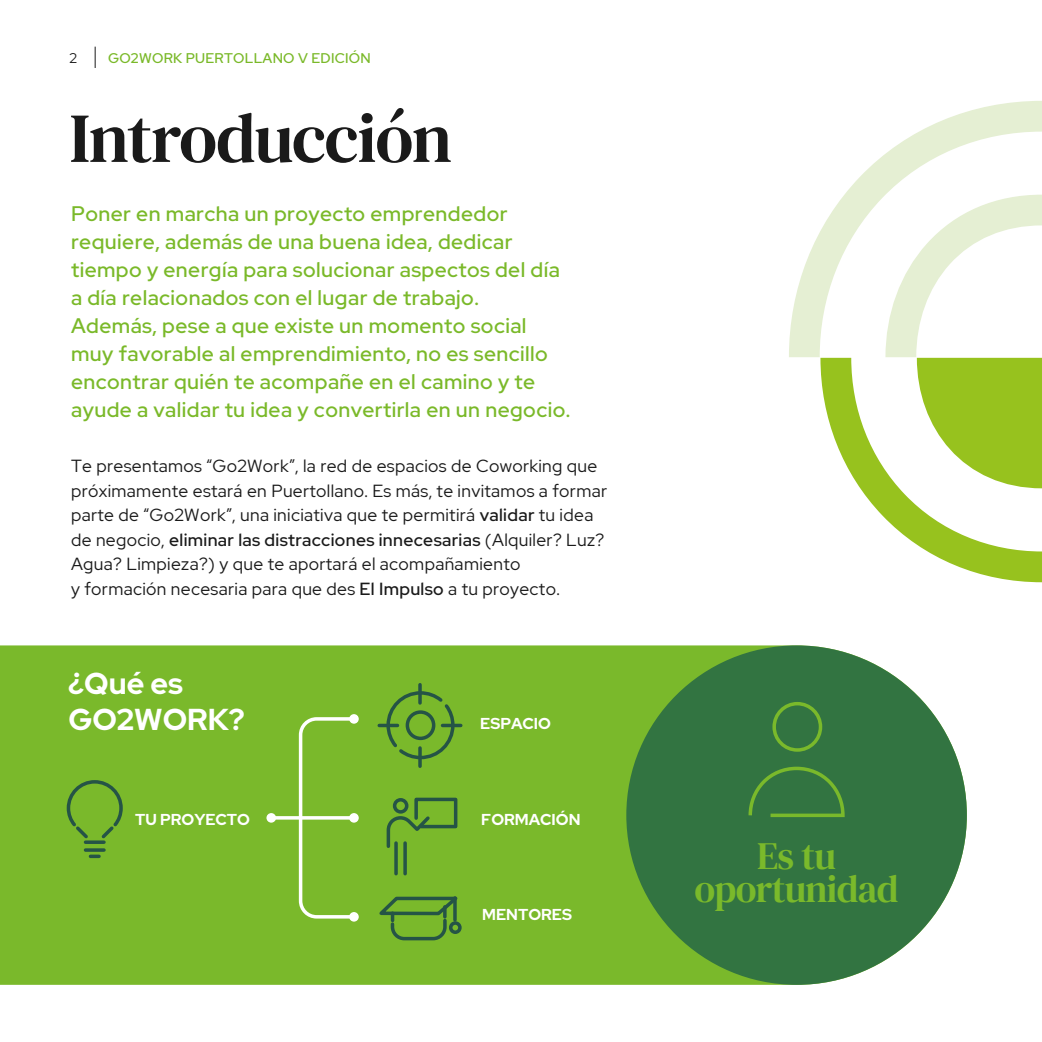
<style>
.page{position:relative;width:1042px;height:1042px;background:#fff}
.page>*{position:absolute;margin:0;border:0;box-sizing:border-box;transform-origin:0 0}
.t1{font:70px "DM Serif Text";letter-spacing:-.02em;color:#1a1a1a}
.t2{font:38.32px/33.4px "DM Serif Text";letter-spacing:-.02em;color:#7ab92b;text-align:center}
.t3{font:700 30.1px/36.2px "Red Hat Display";color:#fff}
.t4{font:500 21px/28px "Red Hat Display";letter-spacing:.02em;color:#7ab929}
.t5{font:17.5px/24.5px "Red Hat Display";letter-spacing:.02em;color:#1a1a1a}
.t6{font:700 15.75px "Red Hat Display";color:#fff}
.t7{font:500 14px "Red Hat Display";letter-spacing:.02em;color:#7ab929}
.t8{font:14px "Red Hat Display";color:#1a1a1a}
.s1{font-weight:500}
</style>
<div class="page">
<svg style="left:95px;top:47px;width:1px;height:21px"></svg>
<svg style="left:0;top:645px;width:967px;height:340px;background:#82bd38"></svg>
<div style="left:626px;top:645px;width:341px;height:340px;background:#327441;border-radius:50%"></div>
<svg style="left:65px;top:778px;width:60px;height:63px;background:#6eaa2e"></svg>
<svg style="left:85px;top:840px;width:19px;height:4px"></svg>
<svg style="left:85px;top:848px;width:19px;height:4px"></svg>
<svg style="left:90px;top:854px;width:9px;height:4px"></svg>
<svg style="left:372px;top:895px;width:93px;height:47px;background:#68a330"></svg>
<svg style="left:453px;top:898px;width:4px;height:22px"></svg>
<div style="left:449px;top:921px;width:13px;height:13px;border:4px solid #255446;border-radius:50%"></div>
<svg style="left:394px;top:850px;width:4px;height:24px"></svg>
<svg style="left:403px;top:850px;width:4px;height:24px"></svg>
<svg style="left:385px;top:796px;width:74px;height:54px;background:#67a330"></svg>
<svg style="left:385px;top:689px;width:71px;height:72px;background:#69a530"></svg>
<svg style="left:418px;top:685px;width:4px;height:18px"></svg>
<svg style="left:418px;top:748px;width:4px;height:18px"></svg>
<hr style="left:379px;top:724px;width:18px;height:3px;background:#255446">
<hr style="left:442px;top:724px;width:19px;height:3px;background:#255446">
<hr style="left:271px;top:816px;width:83px;height:3px;background:#fff">
<svg style="left:297px;top:715px;width:58px;height:205px;background:#86bf3e"></svg>
<div style="left:266px;top:813px;width:10px;height:9px;background:#fff;border-radius:50%"></div>
<div style="left:349px;top:813px;width:10px;height:9px;background:#fff;border-radius:50%"></div>
<div style="left:349px;top:714px;width:10px;height:10px;background:#fff;border-radius:50%"></div>
<div style="left:349px;top:912px;width:10px;height:9px;background:#fff;border-radius:50%"></div>
<svg style="left:748px;top:766px;width:97px;height:51px"></svg>
<div style="left:772px;top:702px;width:50px;height:50px;border:4px solid #7ab92b;border-radius:50%"></div>
<svg style="left:820px;top:358px;width:222px;height:224px"></svg>
<svg style="left:917px;top:358px;width:125px;height:130px"></svg>
<svg style="left:789px;top:101px;width:253px;height:256px"></svg>
<p class="t8" style="left:69px;top:49px;width:9px">2</p>
<p class="t7" style="left:108px;top:49px;width:264px">GO2WORK PUERTOLLANO V EDICIÓN</p>
<h1 class="t1" style="left:69px;top:98px;width:384px">Introducción</h1>
<p class="t4" style="left:71px;top:200px;width:501px">Poner en marcha un proyecto emprendedor requiere, además de una buena idea, dedicar tiempo y energía para solucionar aspectos del día a día relacionados con el lugar de trabajo.<br>Además, pese a que existe un momento social muy favorable al emprendimiento, no es sencillo encontrar quién te acompañe en el camino y te ayude a validar tu idea y convertirla en un negocio.</p>
<p class="t5" style="left:71px;top:453px;width:537px">Te presentamos “Go2Work”, la red de espacios de Coworking que próximamente estará en Puertollano. Es más, te invitamos a formar parte de “Go2Work”, una iniciativa que te permitirá <span class="s1">validar</span> tu idea de negocio, <span class="s1">eliminar las distracciones innecesarias</span> (Alquiler? Luz?<br>Agua? Limpieza?) y que te aportará el acompañamiento<br>y formación necesaria para que des <span class="s1">El Impulso</span> a tu proyecto.</p>
<h3 class="t3" style="left:68px;top:665px;width:178px">¿Qué es<br>GO2WORK?</h3>
<p class="t6" style="left:135px;top:809px;width:116px">TU PROYECTO</p>
<p class="t6" style="left:480px;top:713px;width:72px">ESPACIO</p>
<p class="t6" style="left:481px;top:809px;width:101px">FORMACIÓN</p>
<p class="t6" style="left:482px;top:904px;width:91px">MENTORES</p>
<h2 class="t2" style="left:694px;top:839px;width:206px">Es tu oportunidad</h2>
</div>
